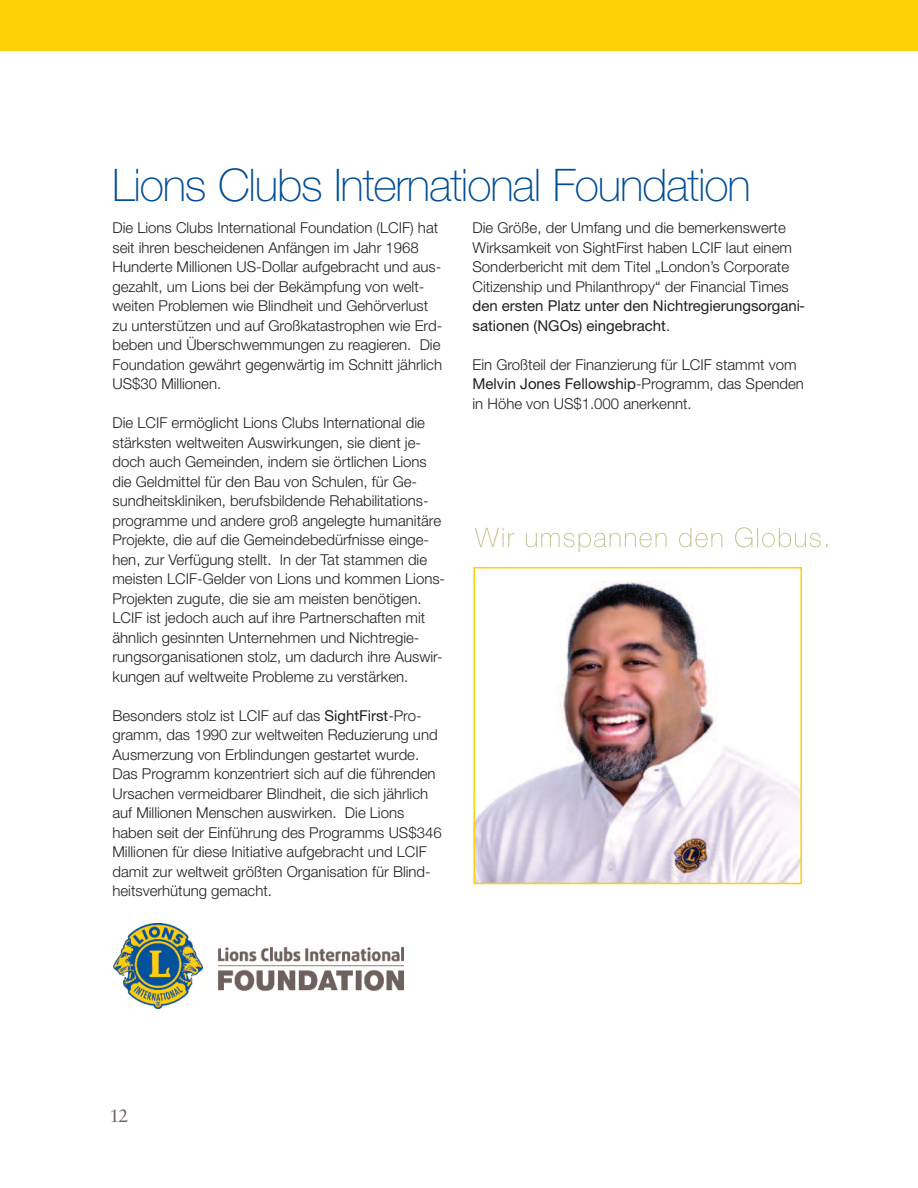
<style>
.page{position:relative;width:918px;height:1188px;background:#fff}
.page>*{position:absolute;margin:0;border:0;box-sizing:border-box;transform-origin:0 0}
.t1{font:100 45px "Helvetica Neue";letter-spacing:-.025em;color:#014d95}
.t2{font:18px "Sabon";color:#6d605d}
.t3{font:300 15px/19.5px "Helvetica Neue";color:#231f20}
.t4{font:15px/19.5px "Helvetica Neue";color:#231f20}
.s1{font-weight:400}
.s2{font-weight:300}
</style>
<div class="page">
<div style="left:0;top:0;width:918px;height:51px;background:#fed006"></div>
<img style="left:476px;top:581px;width:323px;height:300px">
<div style="left:473px;top:567px;width:329px;height:317px;border:2px solid #fed006"></div>
<svg style="left:475px;top:528px;width:247px;height:24px"></svg>
<img style="left:113px;top:924px;width:291px;height:85px">
<h1 class="t1" style="left:112px;top:169px;width:640px">Lions Clubs International Foundation</h1>
<p class="t3" style="left:112px;top:220px;width:331px">Die Lions Clubs International Foundation (LCIF) hat seit ihren bescheidenen Anfängen im Jahr 1968<br>Hunderte Millionen US-Dollar aufgebracht und aus&shy;gezahlt, um Lions bei der Bekämpfung von welt&shy;weiten Problemen wie Blindheit und Gehörverlust zu unterstützen und auf Großkatastrophen wie Erd&shy;beben und Überschwemmungen zu reagieren. Die Foundation gewährt gegenwärtig im Schnitt jährlich US$30 Millionen.</p>
<p class="t3" style="left:113px;top:415px;width:334px">Die LCIF ermöglicht Lions Clubs International die stärksten weltweiten Auswirkungen, sie dient je&shy;doch auch Gemeinden, indem sie örtlichen Lions die Geldmittel für den Bau von Schulen, für Ge&shy;sundheitskliniken, berufsbildende Rehabilitations&shy;programme und andere groß angelegte humanitäre Projekte, die auf die Gemeindebedürfnisse einge&shy;hen, zur Verfügung stellt. In der Tat stammen die meisten LCIF-Gelder von Lions und kommen Lions-Projekten zugute, die sie am meisten benötigen.<br>LCIF ist jedoch auch auf ihre Partnerschaften mit ähnlich gesinnten Unternehmen und Nichtregie&shy;rungsorganisationen stolz, um dadurch ihre Auswir&shy;kungen auf weltweite Probleme zu verstärken.</p>
<p class="t3" style="left:113px;top:707px;width:331px">Besonders stolz ist LCIF auf das <span class="s1">SightFirst</span>-Pro&shy;gramm, das 1990 zur weltweiten Reduzierung und Ausmerzung von Erblindungen gestartet wurde.<br>Das Programm konzentriert sich auf die führenden Ursachen vermeidbarer Blindheit, die sich jährlich auf Millionen Menschen auswirken. Die Lions haben seit der Einführung des Programms US$346<br>Millionen für diese Initiative aufgebracht und LCIF damit zur weltweit größten Organisation für Blind&shy;heitsverhütung gemacht.</p>
<p class="t3" style="left:473px;top:220px;width:321px">Die Größe, der Umfang und die bemerkenswerte Wirksamkeit von SightFirst haben LCIF laut einem Sonderbericht mit dem Titel „London’s Corporate Citizenship und Philanthropy“ der Financial Times</p>
<p class="t4" style="left:473px;top:298px;width:334px">den ersten Platz unter den Nichtregierungsorgani&shy;sationen (NGOs) eingebracht<span class="s2">.</span></p>
<p class="t3" style="left:473px;top:356px;width:333px">Ein Großteil der Finanzierung für LCIF stammt vom<br><span class="s1">Melvin Jones Fellowship</span>-Programm, das Spenden in Höhe von US$1.000 anerkennt.</p>
<p class="t2" style="left:110px;top:1108px;width:21px">12</p>
</div>
